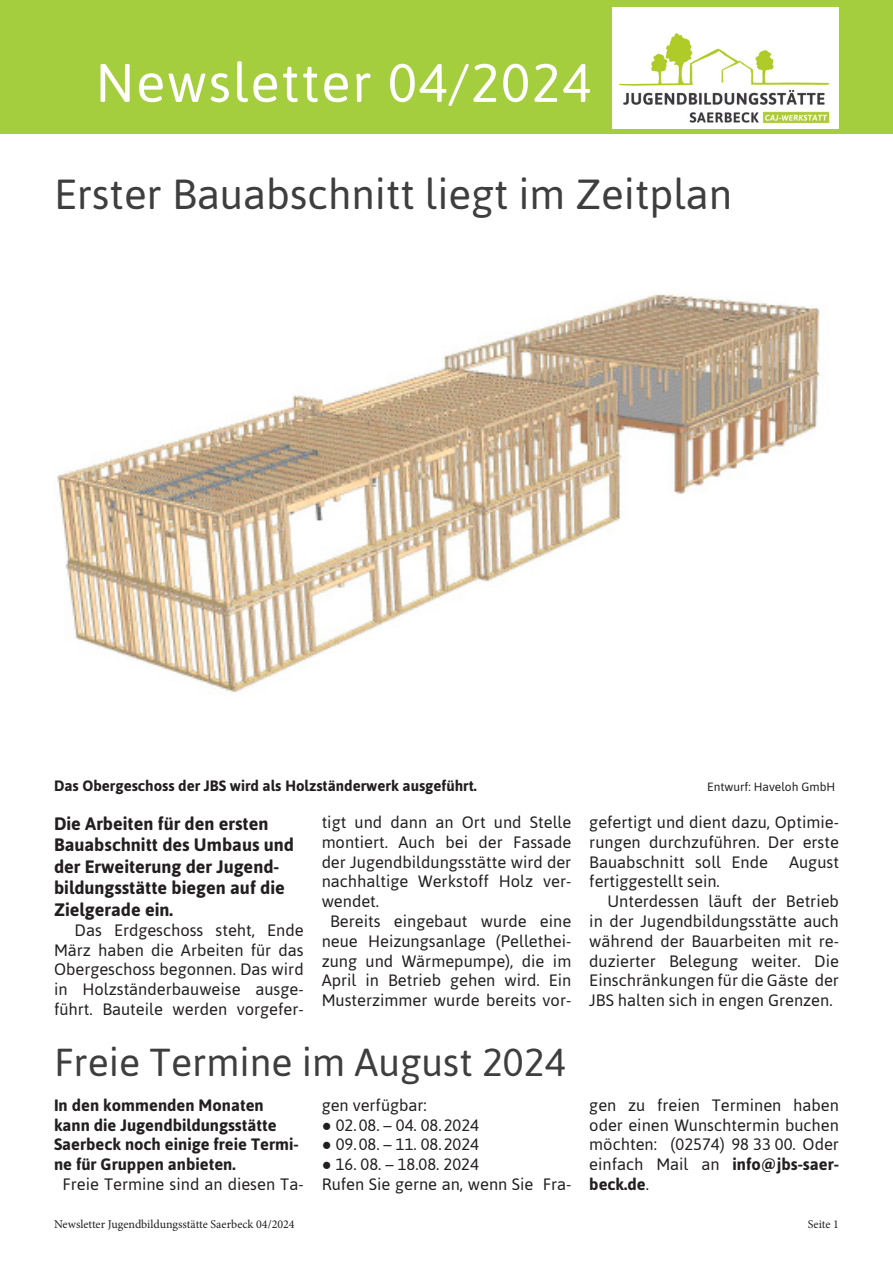
<style>
.page{position:relative;width:893px;height:1263px;background:#fff}
.page>*{position:absolute;margin:0;border:0;box-sizing:border-box;transform-origin:0 0}
.t1{font:54px "Asap";letter-spacing:.03em;color:#fff}
.t2{font:42px "Asap";color:#3e3e3f}
.t3{font:39px "Asap";color:#3e3e3f}
.t4{font:700 18px/21.6px "Asap";color:#231f20}
.t5{font:16.5px/19.8px "Asap";color:#231f20;text-align:justify}
.t6{font:700 16.5px/19.8px "Asap";color:#231f20}
.t7{font:700 15px "Asap";color:#231f20}
.t8{font:12px "Minion Pro";color:#231f20}
.t9{font:12px "Asap";color:#231f20}
.s1{font-family:"Century"}
.s2{font-weight:700}
</style>
<div class="page">
<div style="left:0;top:0;width:893px;height:134px;background:#a5ce3e"></div>
<img style="left:613px;top:7px;width:226px;height:121px">
<img style="left:57px;top:292px;width:763px;height:401px">
<p class="t1" style="left:96px;top:47px;width:497px">Newsletter 04/2024</p>
<p class="t2" style="left:54px;top:167px;width:680px">Erster Bauabschnitt liegt im Zeitplan</p>
<p class="t7" style="left:54px;top:776px;width:424px">Das Obergeschoss der JBS wird als Holzständerwerk ausgeführt.</p>
<p class="t9" style="left:707px;top:779px;width:130px">Entwurf: Haveloh GmbH</p>
<p class="t4" style="left:54px;top:812px;width:242px">Die Arbeiten für den ersten<br>Bauabschnitt des Umbaus und der Erweiterung der Jugend&shy;bildungsstätte biegen auf die<br>Zielgerade ein.</p>
<p class="t5" style="left:54px;top:919px;width:251px;text-indent:21px">Das Erdgeschoss steht, Ende März haben die Arbeiten für das Obergeschoss begonnen. Das wird in Holzständerbauweise ausge&shy;führt. Bauteile werden vorgefer-</p>
<p class="t5" style="left:322px;top:812px;width:251px">tigt und dann an Ort und Stelle montiert. Auch bei der Fassade der Jugendbildungsstätte wird der nachhaltige Werkstoff Holz ver&shy;wendet.</p>
<p class="t5" style="left:322px;top:911px;width:251px;text-align:center">Bereits eingebaut wurde eine neue Heizungsanlage (Pellethei&shy;zung und Wärmepumpe), die im<br>April in Betrieb gehen wird. Ein<br>Musterzimmer wurde bereits vor-</p>
<p class="t3" style="left:54px;top:1037px;width:513px">Freie Termine im August 2024</p>
<p class="t6" style="left:54px;top:1094px;width:246px">In den kommenden Monaten kann die Jugendbildungsstätte<br>Saerbeck noch einige freie Termi&shy;ne für Gruppen anbieten.</p>
<p class="t5" style="left:63px;top:1174px;width:243px">Freie Termine sind an diesen Ta-</p>
<p class="t8" style="left:54px;top:1216px;width:242px">Newsletter Jugendbildungsstätte Saerbeck 04/2024</p>
<p class="t5" style="left:322px;top:1094px;width:107px">gen verfügbar:</p>
<p class="t5" style="left:322px;top:1114px;width:159px"><span class="s1">●</span> 02.08. – 04. 08.2024</p>
<p class="t5" style="left:322px;top:1134px;width:159px"><span class="s1">●</span> 09.08. – 11. 08.2024</p>
<p class="t5" style="left:322px;top:1154px;width:159px"><span class="s1">●</span> 16. 08. – 18.08. 2024</p>
<p class="t5" style="left:322px;top:1174px;width:251px">Rufen Sie gerne an, wenn Sie Fra-</p>
<p class="t5" style="left:589px;top:812px;width:251px">gefertigt und dient dazu, Optimie&shy;rungen durchzuführen. Der erste Bauabschnitt soll Ende</p>
<p class="t5" style="left:789px;top:851px;width:51px">August</p>
<p class="t5" style="left:589px;top:871px;width:132px">fertiggestellt sein.</p>
<p class="t5" style="left:589px;top:891px;width:251px;text-indent:18px">Unterdessen läuft der Betrieb in der Jugendbildungsstätte auch während der Bauarbeiten mit re&shy;duzierter Belegung weiter. Die Einschränkungen für die Gäste der JBS halten sich in engen Grenzen.</p>
<p class="t5" style="left:589px;top:1094px;width:251px">gen zu freien Terminen haben oder einen Wunschtermin buchen möchten: (02574) 98 33 00. Oder einfach Mail an <span class="s2">info@jbs-saer&shy;beck.de</span>.</p>
<p class="t8" style="left:808px;top:1216px;width:33px">Seite 1</p>
</div>
